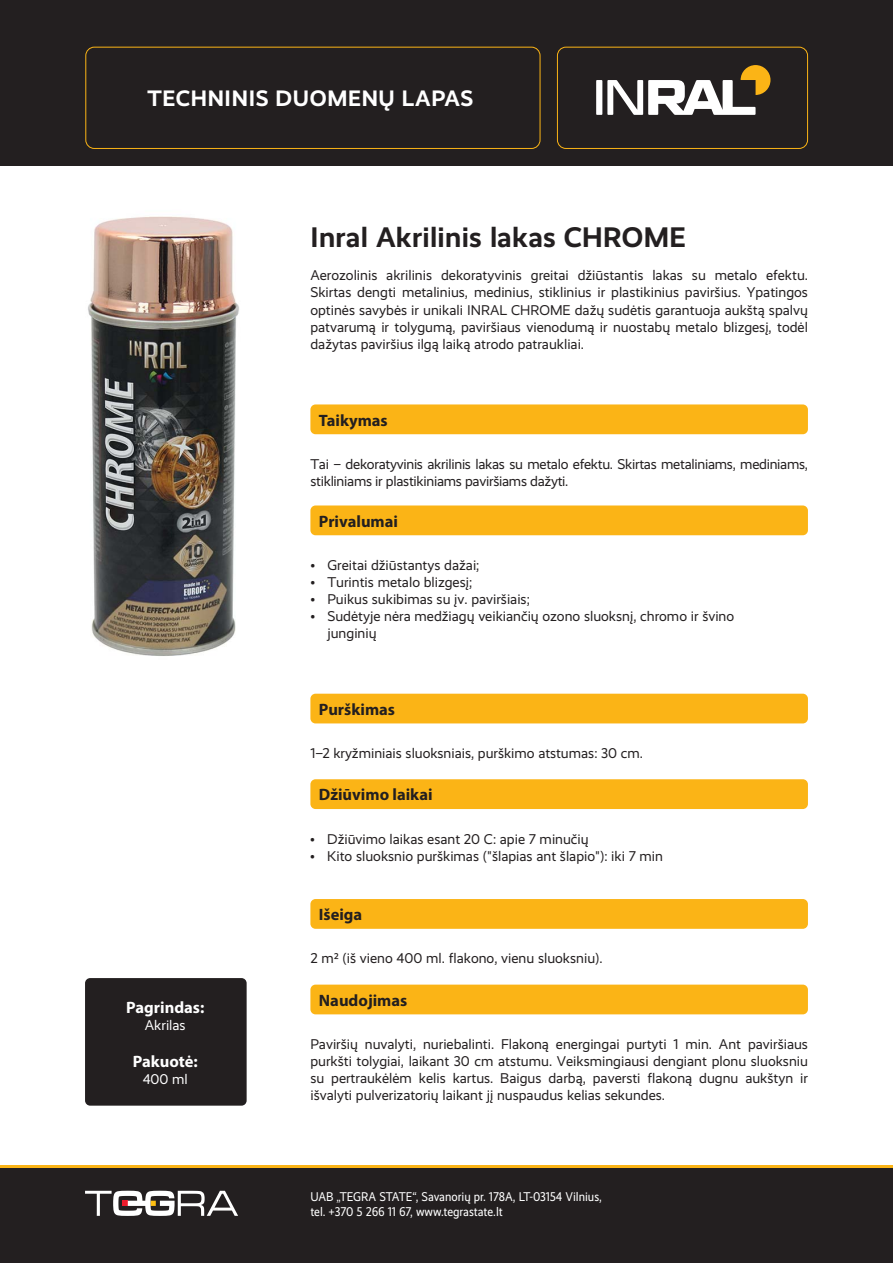
<style>
.page{position:relative;width:893px;height:1263px;background:#fff}
.page>*{position:absolute;margin:0;border:0;box-sizing:border-box;transform-origin:0 0}
.t1{font:700 28.5px "Realist";letter-spacing:.01em;color:#231f20}
.t2{font:700 22.5px "Realist";letter-spacing:.03em;color:#fff}
.t3{font:700 16.5px "Myriad Pro";color:#231f20}
.t4{font:700 16.5px "Myriad Pro";color:#fff}
.t5{font:14.25px/17.1px "Realist";color:#231f20;text-align:justify}
.t6{font:14.25px/17.1px "Realist";letter-spacing:-.02em;color:#231f20}
.t7{font:14.25px "Realist";color:#fff}
.t8{font:12.75px/15.3px "Realist Narrow";color:#fff}
</style>
<div class="page">
<div style="left:0;top:1165px;width:893px;height:98px;background:#231f20"></div>
<hr style="left:0;top:1165px;width:893px;height:2px;background:#fbb416">
<svg style="left:85px;top:1191px;width:153px;height:25px"></svg>
<div style="left:0;top:0;width:893px;height:166px;background:#231f20"></div>
<div style="left:85px;top:47px;width:455px;height:102px;border:1px solid #fbb416;border-radius:9px"></div>
<div style="left:557px;top:47px;width:251px;height:102px;border:1px solid #fbb416;border-radius:9px"></div>
<div style="left:596px;top:80px;width:6px;height:35px;background:#fff"></div>
<svg style="left:607px;top:65px;width:163px;height:50px"></svg>
<div style="left:310px;top:404px;width:498px;height:30px;background:#fbb416;border-radius:5px"></div>
<div style="left:310px;top:505px;width:498px;height:30px;background:#fbb416;border-radius:5px"></div>
<div style="left:310px;top:694px;width:498px;height:29px;background:#fbb416;border-radius:5px"></div>
<div style="left:310px;top:779px;width:498px;height:30px;background:#fbb416;border-radius:5px"></div>
<div style="left:310px;top:899px;width:498px;height:30px;background:#fbb416;border-radius:5px"></div>
<div style="left:310px;top:984px;width:498px;height:30px;background:#fbb416;border-radius:5px"></div>
<div style="left:85px;top:978px;width:162px;height:128px;background:#231f20;border-radius:5px"></div>
<img style="left:88px;top:216px;width:151px;height:440px">
<h2 class="t2" style="left:148px;top:86px;width:327px">TECHNINIS DUOMENŲ LAPAS</h2>
<h1 class="t1" style="left:311px;top:220px;width:377px">Inral Akrilinis lakas CHROME</h1>
<p class="t5" style="left:310px;top:267px;width:499px">Aerozolinis akrilinis dekoratyvinis greitai džiūstantis lakas su metalo efektu.<br>Skirtas dengti metalinius, medinius, stiklinius ir plastikinius paviršius. Ypatingos optinės savybės ir unikali INRAL CHROME dažų sudėtis garantuoja aukštą spalvų patvarumą ir tolygumą, paviršiaus vienodumą ir nuostabų metalo blizgesį, todėl dažytas paviršius ilgą laiką atrodo patraukliai.</p>
<p class="t3" style="left:319px;top:409px;width:70px">Taikymas</p>
<p class="t6" style="left:310px;top:455px;width:499px">Tai – dekoratyvinis akrilinis lakas su metalo efektu. Skirtas metaliniams, mediniams, stikliniams ir plastikiniams paviršiams dažyti.</p>
<p class="t3" style="left:319px;top:510px;width:81px">Privalumai</p>
<p class="t5" style="left:310px;top:556px;width:171px">• Greitai džiūstantys dažai;</p>
<p class="t5" style="left:310px;top:573px;width:163px">• Turintis metalo blizgesį;</p>
<p class="t5" style="left:310px;top:590px;width:221px">• Puikus sukibimas su įv. paviršiais;</p>
<p class="t5" style="left:327px;top:607px;width:408px;text-indent:-17px">• Sudėtyje nėra medžiagų veikiančių ozono sluoksnį, chromo ir švino junginių</p>
<p class="t4" style="left:126px;top:996px;width:80px">Pagrindas:</p>
<p class="t7" style="left:145px;top:1017px;width:42px">Akrilas</p>
<p class="t4" style="left:133px;top:1050px;width:67px">Pakuotė:</p>
<p class="t7" style="left:143px;top:1071px;width:47px">400 ml</p>
<p class="t3" style="left:319px;top:698px;width:78px">Purškimas</p>
<p class="t5" style="left:310px;top:744px;width:334px">1–2 kryžminiais sluoksniais, purškimo atstumas: 30 cm.</p>
<p class="t3" style="left:319px;top:784px;width:115px">Džiūvimo laikai</p>
<p class="t5" style="left:310px;top:830px;width:280px">• Džiūvimo laikas esant 20 C: apie 7 minučių</p>
<p class="t5" style="left:310px;top:847px;width:354px">• Kito sluoksnio purškimas ("šlapias ant šlapio"): iki 7 min</p>
<p class="t3" style="left:319px;top:904px;width:45px">Išeiga</p>
<p class="t5" style="left:310px;top:950px;width:294px">2 m2 (iš vieno 400 ml. flakono, vienu sluoksniu).</p>
<p class="t3" style="left:319px;top:989px;width:90px">Naudojimas</p>
<p class="t5" style="left:310px;top:1035px;width:499px">Paviršių nuvalyti, nuriebalinti. Flakoną energingai purtyti 1 min. Ant paviršiaus purkšti tolygiai, laikant 30 cm atstumu. Veiksmingiausi dengiant plonu sluoksniu su pertraukėlėm kelis kartus. Baigus darbą, paversti flakoną dugnu aukštyn ir išvalyti pulverizatorių laikant jį nuspaudus kelias sekundes.</p>
<p class="t8" style="left:310px;top:1188px;width:293px">UAB „TEGRA STATE“, Savanorių pr. 178A, LT-03154 Vilnius, tel. +370 5 266 11 67, www.tegrastate.lt</p>
</div>
